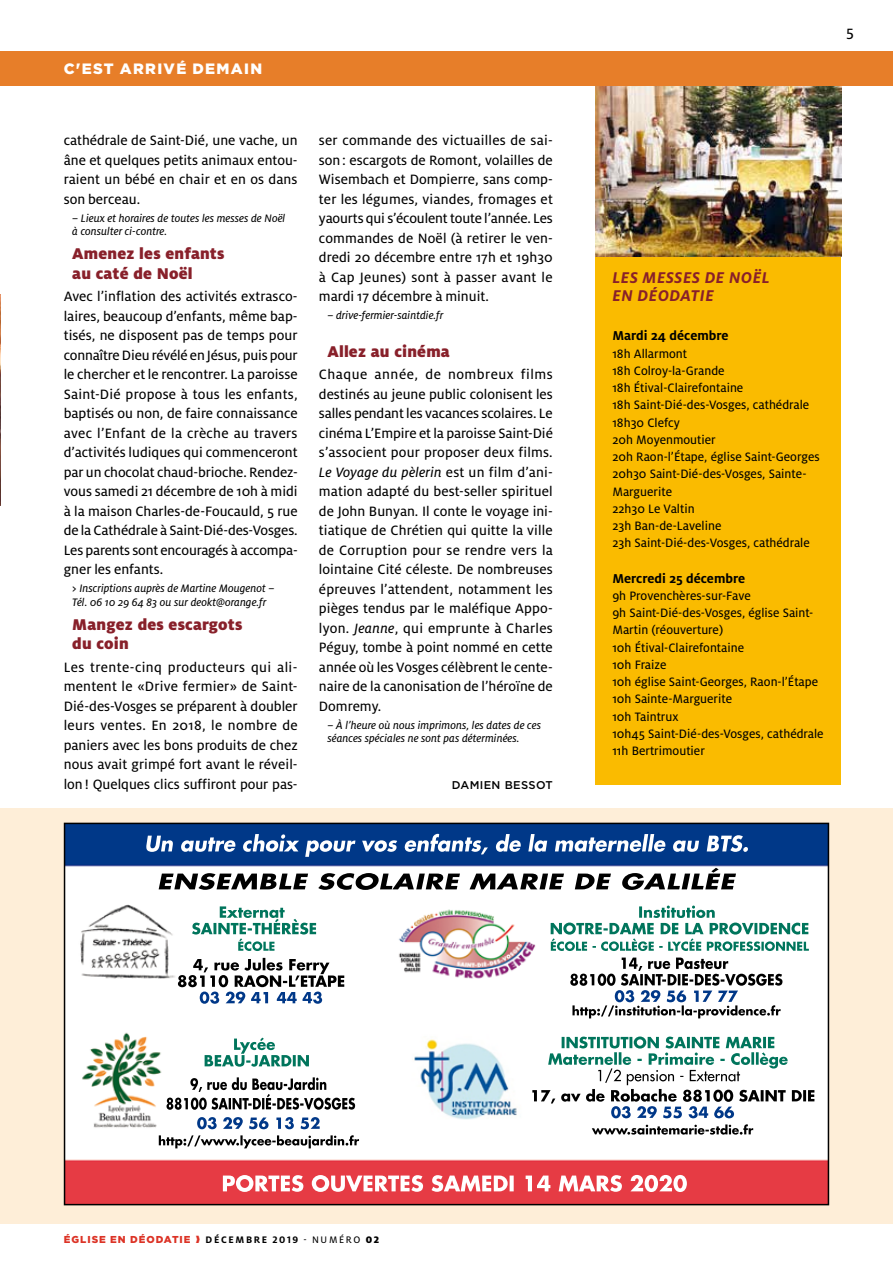
<style>
.page{position:relative;width:893px;height:1263px;background:#fff}
.page>*{position:absolute;margin:0;border:0;box-sizing:border-box;transform-origin:0 0}
.t1{font:900 17.25px/19.5px "Milo OT";letter-spacing:.01em;color:#88202a}
.t2{font:italic 700 17.25px/18px "Milo OT";letter-spacing:.03em;color:#88202a}
.t3{font:16.5px "Milo OT Text";color:#000}
.t4{font:15px/19.5px "Milo OT Text";color:#000;text-align:justify}
.t5{font:15px "Milo OT Text Ita";letter-spacing:.01em;color:#000}
.t6{font:900 15px "Gotham";letter-spacing:.09em;color:#fff}
.t7{font:700 14.25px "Milo OT";color:#000}
.t8{font:13.5px/17.2px "Milo OT Text";color:#000}
.t9{font:12px/13.5px "Milo OT Text Ita";color:#000}
.t10{font:500 11.25px "Gotham";letter-spacing:.025em;color:#000}
.t11{font:900 10.05px "Gotham";letter-spacing:.1em;color:#dc3326}
.s1{font-family:"Milo OT Text"}
.s2{font-family:"Milo OT Text Ita"}
.s3{font-family:"Milo OT";font-weight:700;font-size:10.5px;color:#000}
.s4{font-family:"Milo OT Text";font-weight:400;font-size:10.5px;color:#000}
.s5{font-family:"Milo OT";font-size:10.5px;color:#000}
</style>
<div class="page">
<div style="left:595px;top:256px;width:246px;height:529px;background:#fabb00"></div>
<img style="left:0;top:294px;width:1px;height:211px">
<img style="left:595px;top:85px;width:247px;height:171px">
<div style="left:0;top:51px;width:893px;height:34px;background:#e77e29"></div>
<div style="left:0;top:808px;width:893px;height:416px;background:#feeed8"></div>
<img style="left:67px;top:826px;width:759px;height:376px">
<div style="left:64px;top:823px;width:765px;height:382px;border:2px solid #000"></div>
<p class="t6" style="left:64px;top:58px;width:200px">C'EST ARRIVÉ DEMAIN</p>
<p class="t4" style="left:64px;top:131px;width:235px">cathédrale de Saint-Dié, une vache, un âne et quelques petits animaux entou&shy;raient un bébé en chair et en os dans son berceau.</p>
<p class="t9" style="left:72px;top:211px;width:215px">– Lieux et horaires de toutes les messes de Noël à consulter ci-contre.</p>
<p class="t1" style="left:72px;top:244px;width:154px">Amenez les enfants au caté de Noël</p>
<p class="t4" style="left:64px;top:287px;width:236px">Avec l’inflation des activités extrasco&shy;laires, beaucoup d’enfants, même bap&shy;tisés, ne disposent pas de temps pour connaître Dieu révélé en Jésus, puis pour le chercher et le rencontrer. La paroisse Saint-Dié propose à tous les enfants, baptisés ou non, de faire connaissance avec l’Enfant de la crèche au travers d’activités ludiques qui commenceront par un chocolat chaud-brioche. Rendez&shy;vous samedi 21 décembre de 10h à midi à la maison Charles-de-Foucauld, 5 rue de la Cathédrale à Saint-Dié-des-Vosges.<br>Les parents sont encouragés à accompa&shy;gner les enfants.</p>
<p class="t9" style="left:72px;top:582px;width:204px">&gt; Inscriptions auprès de Martine Mougenot –<br>Tél. 06 10 29 64 83 ou sur deokt@orange.fr</p>
<p class="t1" style="left:72px;top:615px;width:172px">Mangez des escargots du coin</p>
<p class="t4" style="left:64px;top:657px;width:236px">Les trente-cinq producteurs qui ali&shy;mentent le «Drive fermier» de Saint-Dié-des-Vosges se préparent à doubler leurs ventes. En 2018, le nombre de paniers avec les bons produits de chez nous avait grimpé fort avant le réveil&shy;lon! Quelques clics suffiront pour pas-</p>
<p class="t4" style="left:319px;top:131px;width:235px">ser commande des victuailles de sai&shy;son: escargots de Romont, volailles de Wisembach et Dompierre, sans comp&shy;ter les légumes, viandes, fromages et yaourts qui s’écoulent toute l’année. Les commandes de Noël (à retirer le ven&shy;dredi 20 décembre entre 17h et 19h30 à Cap Jeunes) sont à passer avant le mardi 17 décembre à minuit.</p>
<p class="t9" style="left:327px;top:309px;width:117px">– drive-fermier-saintdie.fr</p>
<p class="t1" style="left:327px;top:342px;width:124px">Allez au cinéma</p>
<p class="t4" style="left:319px;top:365px;width:235px">Chaque année, de nombreux films destinés au jeune public colonisent les salles pendant les vacances scolaires. Le cinéma L’Empire et la paroisse Saint-Dié s’associent pour proposer deux films.</p>
<p class="t5" style="left:319px;top:464px;width:235px">Le Voyage du pèlerin <span class="s1">est un film d’ani-</span></p>
<p class="t4" style="left:319px;top:482px;width:235px">mation adapté du best-seller spirituel de John Bunyan. Il conte le voyage ini&shy;tiatique de Chrétien qui quitte la ville de Corruption pour se rendre vers la lointaine Cité céleste. De nombreuses épreuves l’attendent, notamment les pièges tendus par le maléfique Appo&shy;lyon. <span class="s2">Jeanne</span>, qui emprunte à Charles Péguy, tombe à point nommé en cette année où les Vosges célèbrent le cente&shy;naire de la canonisation de l’héroïne de Domremy.</p>
<p class="t9" style="left:327px;top:718px;width:215px">– À l’heure où nous imprimons, les dates de ces séances spéciales ne sont pas déterminées.</p>
<p class="t10" style="left:452px;top:777px;width:102px">DAM IEN BESSOT</p>
<p class="t3" style="left:846px;top:24px;width:9px">5</p>
<p class="t2" style="left:612px;top:268px;width:159px">LES MESSES DE NOËL<br>EN DÉODATIE</p>
<p class="t7" style="left:612px;top:328px;width:118px">Mardi 24 décembre</p>
<p class="t8" style="left:612px;top:345px;width:209px">18h Allarmont<br>18h Colroy-la-Grande<br>18h Étival-Clairefontaine<br>18h Saint-Dié-des-Vosges, cathédrale<br>18h30 Clefcy<br>20h Moyenmoutier<br>20h Raon-l’Étape, église Saint-Georges<br>20h30 Saint-Dié-des-Vosges, Sainte-<br>Marguerite<br>22h30 Le Valtin<br>23h Ban-de-Laveline<br>23h Saint-Dié-des-Vosges, cathédrale</p>
<p class="t7" style="left:612px;top:570px;width:134px">Mercredi 25 décembre</p>
<p class="t8" style="left:612px;top:587px;width:213px">9h Provenchères-sur-Fave<br>9h Saint-Dié-des-Vosges, église Saint-<br>Martin (réouverture)<br>10h Étival-Clairefontaine<br>10h Fraize<br>10h église Saint-Georges, Raon-l’Étape<br>10h Sainte-Marguerite<br>10h Taintrux<br>10h45 Saint-Dié-des-Vosges, cathédrale<br>11h Bertrimoutier</p>
<p class="t11" style="left:64px;top:1232px;width:317px">ÉGLISE EN DÉODATIE → <span class="s3">Décembre 2019</span> <span class="s4">- NUMÉRO</span> <span class="s5">02</span></p>
</div>
